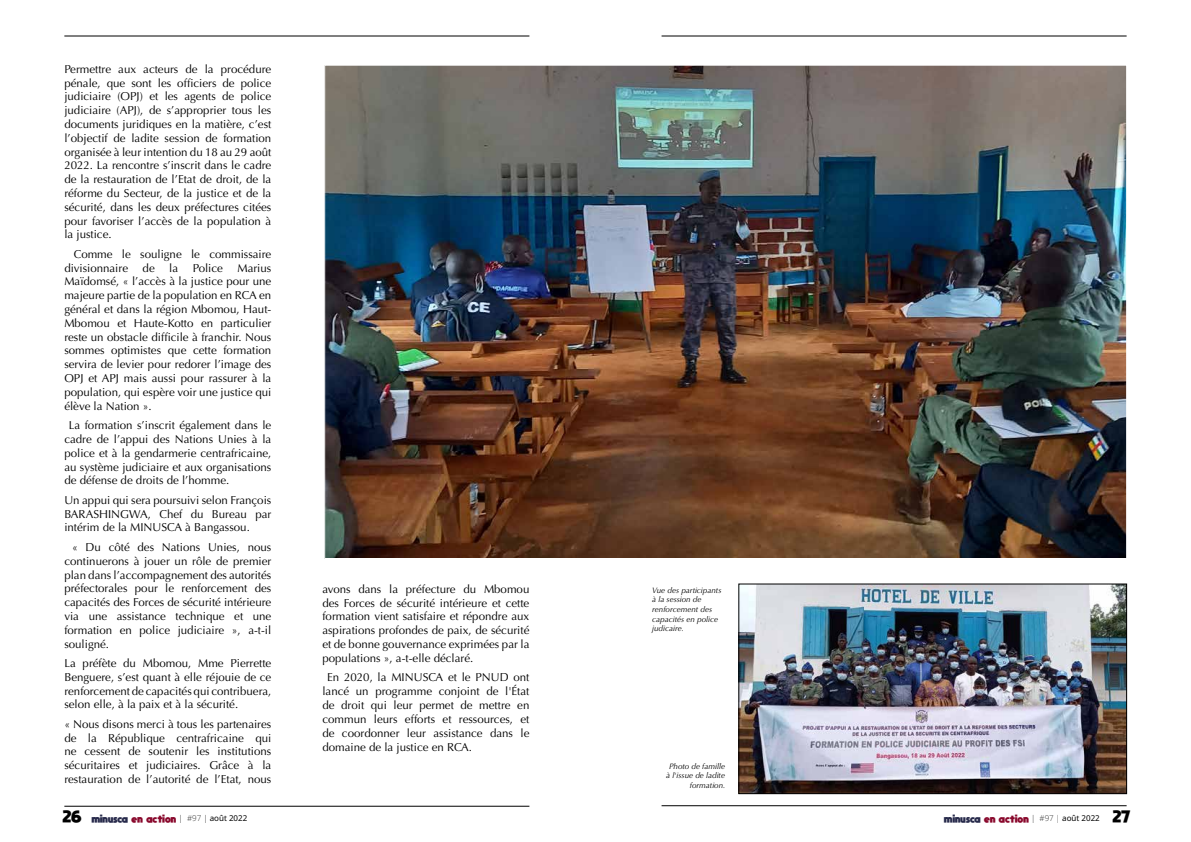
<style>
.page{position:relative;width:1191px;height:842px;background:#fff}
.page>*{position:absolute;margin:0;border:0;box-sizing:border-box;transform-origin:0 0}
.t1{font:11.5px/13.8px "Optima LT Pro";color:#000;text-align:justify}
.t2{font:italic 8px/9.6px "Optima LT Pro";color:#000}
.t3{font:800 8px "moon get";color:#89082c}
.s1{font-size:12px;color:#000}
.s2{color:#272a4b}
.s3{font-family:"Noto Sans";font-weight:200;color:#000}
.s4{font-family:"Noto Sans";font-weight:400;color:#000}
</style>
<div class="page">
<hr style="left:64px;top:806px;width:465px;height:1px;background:#000">
<hr style="left:661px;top:805px;width:465px;height:1px;background:#000">
<hr style="left:64px;top:36px;width:465px;height:1px;background:#000">
<hr style="left:661px;top:36px;width:465px;height:1px;background:#000">
<img style="left:326px;top:67px;width:798px;height:490px">
<img style="left:740px;top:586px;width:384px;height:206px">
<div style="left:738px;top:584px;width:388px;height:210px;border:1px solid #000"></div>
<p class="t1" style="left:64px;top:62px;width:208px">Permettre aux acteurs de la procédure pénale, que sont les officiers de police judiciaire (OPJ) et les agents de police judiciaire (APJ), de s’approprier tous les documents juridiques en la matière, c’est l’objectif de ladite session de formation organisée à leur intention du 18 au 29 août 2022. La rencontre s’inscrit dans le cadre de la restauration de l’Etat de droit, de la réforme du Secteur, de la justice et de la sécurité, dans les deux préfectures citées pour favoriser l’accès de la population à la justice.</p>
<p class="t1" style="left:64px;top:247px;width:208px;text-indent:9px">Comme le souligne le commissaire divisionnaire</p>
<p class="t1" style="left:143px;top:261px;width:14px">de</p>
<p class="t1" style="left:169px;top:261px;width:10px">la</p>
<p class="t1" style="left:193px;top:261px;width:32px">Police</p>
<p class="t1" style="left:64px;top:261px;width:208px;text-indent:173px">Marius Maïdomsé, « l’accès à la justice pour une majeure partie de la population en RCA en général et dans la région Mbomou, Haut-Mbomou et Haute-Kotto en particulier reste un obstacle difficile à franchir. Nous sommes optimistes que cette formation servira de levier pour redorer l’image des OPJ et APJ mais aussi pour rassurer à la population, qui espère voir une justice qui élève la Nation ».</p>
<p class="t1" style="left:64px;top:418px;width:208px;text-indent:4px">La formation s’inscrit également dans le cadre de l’appui des Nations Unies à la police et à la gendarmerie centrafricaine, au système judiciaire et aux organisations de défense de droits de l’homme.</p>
<p class="t1" style="left:64px;top:493px;width:208px">Un appui qui sera poursuivi selon François BARASHINGWA, Chef du Bureau par intérim de la MINUSCA à Bangassou.</p>
<p class="t1" style="left:64px;top:540px;width:208px;text-indent:8px">« Du côté des Nations Unies, nous continuerons à jouer un rôle de premier plan dans l’accompagnement des autorités préfectorales pour le renforcement des capacités des Forces de sécurité intérieure via une assistance technique et une formation en police judiciaire », a-t-il souligné.</p>
<p class="t1" style="left:64px;top:656px;width:208px">La préfète du Mbomou, Mme Pierrette Benguere, s’est quant à elle réjouie de ce renforcement de capacités qui contribuera, selon elle, à la paix et à la sécurité.</p>
<p class="t1" style="left:64px;top:717px;width:208px">« Nous disons merci à tous les partenaires de la République centrafricaine qui ne cessent de soutenir les institutions sécuritaires et judiciaires. Grâce à la restauration de l’autorité de l’Etat, nous</p>
<p class="t1" style="left:322px;top:582px;width:208px">avons dans la préfecture du Mbomou des Forces de sécurité intérieure et cette formation vient satisfaire et répondre aux aspirations profondes de paix, de sécurité et de bonne gouvernance exprimées par la populations », a-t-elle déclaré.</p>
<p class="t1" style="left:322px;top:670px;width:208px;text-indent:5px">En 2020, la MINUSCA et le PNUD ont lancé un programme conjoint de l'État de droit qui leur permet de mettre en commun leurs efforts et ressources, et de coordonner leur assistance dans le domaine de la justice en RCA.</p>
<p class="t2" style="left:652px;top:585px;width:71px">Vue des participants à la session de renforcement des capacités en police judicaire.</p>
<p class="t2" style="left:666px;top:761px;width:61px;text-align:right">Photo de famille à l'issue de ladite formation.</p>
<p class="t3" style="left:63px;top:813px;width:186px"><span class="s1">26</span> <span class="s2">MINUSCA</span> EN ACTION <span class="s3">| #97 |</span> <span class="s4">août 2022</span></p>
<p class="t3" style="left:944px;top:813px;width:188px"><span class="s2">MINUSCA</span> EN ACTION <span class="s3">| #97 |</span> <span class="s4">août 2022</span> <span class="s1">27</span></p>
</div>
